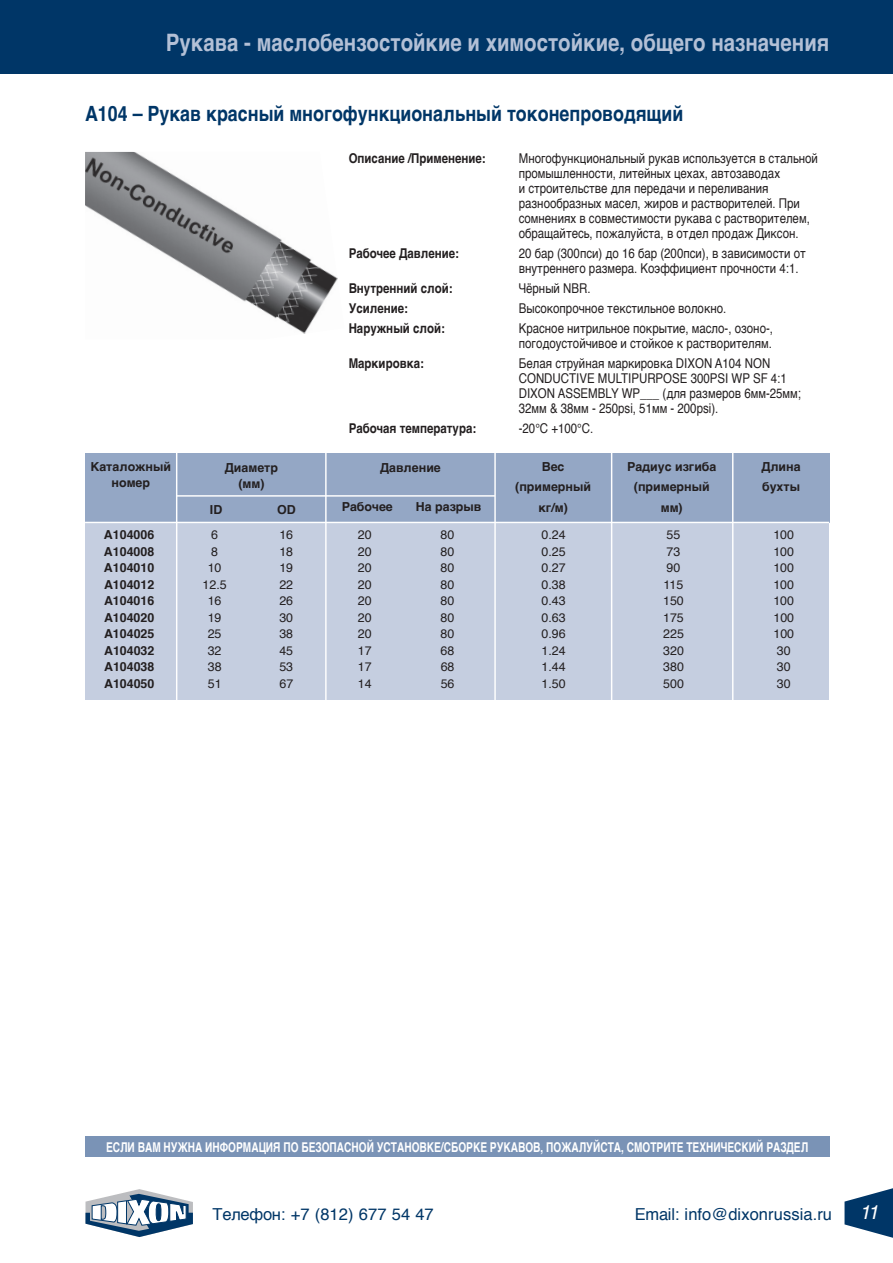
<style>
.page{position:relative;width:893px;height:1263px;background:#fff}
.page>*{position:absolute;margin:0;border:0;box-sizing:border-box;transform-origin:0 0}
.t1{font:700 24px "Helvetica";color:#b3c0d6;scale:.85 1}
.t2{font:700 21px "Helvetica";color:#003667;scale:.85 1}
.t3{font:italic 19.5px "Helvetica";color:#fff}
.t4{font:16.5px "Helvetica";letter-spacing:.005em;color:#003667}
.t5{font:13.5px/15px "Helvetica";color:#231f20;scale:.85 1}
.t6{font:700 13.5px "Helvetica";color:#231f20;scale:.85 1}
.t7{font:700 13.5px "Helvetica";color:#fff;scale:.75 1}
.t8{font:700 12.45px/20.5px "Helvetica";color:#231f20;text-align:center}
.t9{font:12.45px "Helvetica";color:#231f20}
</style>
<div class="page">
<svg style="left:844px;top:1188px;width:49px;height:50px"></svg>
<div style="left:0;top:0;width:893px;height:73px;background:#003667"></div>
<svg style="left:85px;top:1189px;width:108px;height:48px"></svg>
<div style="left:85px;top:487px;width:744px;height:212px;background:#c5cee0"></div>
<div style="left:85px;top:453px;width:744px;height:69px;background:#94a7c5"></div>
<hr style="left:85px;top:522px;width:744px;height:1px;background:#fff">
<hr style="left:176px;top:452px;width:1px;height:250px;background:#fff">
<hr style="left:325px;top:452px;width:2px;height:250px;background:#fff">
<hr style="left:494px;top:452px;width:2px;height:250px;background:#fff">
<hr style="left:611px;top:452px;width:1px;height:250px;background:#fff">
<hr style="left:732px;top:452px;width:1px;height:250px;background:#fff">
<hr style="left:176px;top:495px;width:319px;height:2px;background:#fff">
<img style="left:85px;top:152px;width:253px;height:182px">
<div style="left:85px;top:1136px;width:744px;height:20px;background:#7a93b6"></div>
<h1 class="t1" style="left:166px;top:23px;width:782px">Рукава - маслобензостойкие и химостойкие, общего назначения</h1>
<h2 class="t2" style="left:85px;top:97px;width:705px">A104 – Рукав красный многофункциональный токонепроводящий</h2>
<p class="t6" style="left:349px;top:147px;width:163px">Описание /Применение:</p>
<p class="t5" style="left:519px;top:151px;width:353px">Многофункциональный рукав используется в стальной промышленности, литейных цехах, автозаводах<br>и строительстве для передачи и переливания разнообразных масел, жиров и растворителей. При сомнениях в совместимости рукава с растворителем, обращайтесь, пожалуйста, в отдел продаж Диксон.</p>
<p class="t6" style="left:349px;top:242px;width:131px">Рабочее Давление:</p>
<p class="t5" style="left:519px;top:246px;width:339px">20 бар (300пси) до 16 бар (200пси), в зависимости от внутреннего размера. Коэффициент прочности 4:1.</p>
<p class="t6" style="left:349px;top:277px;width:124px">Внутренний слой:</p>
<p class="t5" style="left:519px;top:281px;width:86px">Чёрный NBR.</p>
<p class="t6" style="left:349px;top:297px;width:71px">Усиление:</p>
<p class="t5" style="left:519px;top:301px;width:246px">Высокопрочное текстильное волокно.</p>
<p class="t6" style="left:349px;top:317px;width:115px">Наружный слой:</p>
<p class="t5" style="left:519px;top:321px;width:301px">Красное нитрильное покрытие, масло-, озоно-, погодоустойчивое и стойкое к растворителям.</p>
<p class="t6" style="left:349px;top:353px;width:90px">Маркировка:</p>
<p class="t5" style="left:519px;top:356px;width:334px">Белая струйная маркировка DIXON A104 NON CONDUCTIVE MULTIPURPOSE 300PSI WP SF 4:1<br>DIXON ASSEMBLY WP___ (для размеров 6мм-25мм; 32мм &amp; 38мм - 250psi, 51мм - 200psi).</p>
<p class="t6" style="left:349px;top:418px;width:152px">Рабочая температура:</p>
<p class="t5" style="left:519px;top:421px;width:89px">-20°C +100°C.</p>
<p class="t8" style="left:515px;top:456px;width:77px">Вес (примерный кг/м)</p>
<p class="t8" style="left:627px;top:456px;width:91px">Радиус изгиба (примерный мм)</p>
<p class="t8" style="left:761px;top:456px;width:41px;text-align:left">Длина бухты</p>
<p class="t8" style="left:90px;top:458px;width:82px;line-height:16.5px">Каталожный номер</p>
<p class="t8" style="left:225px;top:459px;width:55px;line-height:16.5px">Диаметр (мм)</p>
<p class="t8" style="left:380px;top:457px;width:62px">Давление</p>
<p class="t8" style="left:342px;top:497px;width:53px">Рабочее</p>
<p class="t8" style="left:416px;top:497px;width:67px">На разрыв</p>
<p class="t8" style="left:210px;top:500px;width:14px">ID</p>
<p class="t8" style="left:277px;top:500px;width:20px">OD</p>
<p class="t8" style="left:104px;top:524px;width:52px">A104006</p>
<p class="t9" style="left:211px;top:525px;width:8px">6</p>
<p class="t9" style="left:279px;top:525px;width:15px">16</p>
<p class="t9" style="left:358px;top:525px;width:15px">20</p>
<p class="t9" style="left:441px;top:525px;width:15px">80</p>
<p class="t9" style="left:541px;top:525px;width:26px">0.24</p>
<p class="t9" style="left:667px;top:525px;width:15px">55</p>
<p class="t9" style="left:773px;top:525px;width:22px">100</p>
<p class="t8" style="left:104px;top:541px;width:52px">A104008</p>
<p class="t9" style="left:211px;top:541px;width:8px">8</p>
<p class="t9" style="left:279px;top:541px;width:15px">18</p>
<p class="t9" style="left:358px;top:541px;width:15px">20</p>
<p class="t9" style="left:441px;top:541px;width:15px">80</p>
<p class="t9" style="left:541px;top:541px;width:26px">0.25</p>
<p class="t9" style="left:667px;top:541px;width:15px">73</p>
<p class="t9" style="left:773px;top:541px;width:22px">100</p>
<p class="t8" style="left:104px;top:558px;width:52px">A104010</p>
<p class="t9" style="left:208px;top:558px;width:15px">10</p>
<p class="t9" style="left:279px;top:558px;width:15px">19</p>
<p class="t9" style="left:358px;top:558px;width:15px">20</p>
<p class="t9" style="left:441px;top:558px;width:15px">80</p>
<p class="t9" style="left:542px;top:558px;width:26px">0.27</p>
<p class="t9" style="left:667px;top:558px;width:15px">90</p>
<p class="t9" style="left:773px;top:558px;width:22px">100</p>
<p class="t8" style="left:104px;top:574px;width:52px">A104012</p>
<p class="t9" style="left:203px;top:575px;width:26px">12.5</p>
<p class="t9" style="left:279px;top:575px;width:15px">22</p>
<p class="t9" style="left:358px;top:575px;width:15px">20</p>
<p class="t9" style="left:441px;top:575px;width:15px">80</p>
<p class="t9" style="left:542px;top:575px;width:26px">0.38</p>
<p class="t9" style="left:664px;top:575px;width:21px">115</p>
<p class="t9" style="left:773px;top:575px;width:22px">100</p>
<p class="t8" style="left:104px;top:591px;width:52px">A104016</p>
<p class="t9" style="left:208px;top:591px;width:15px">16</p>
<p class="t9" style="left:279px;top:591px;width:15px">26</p>
<p class="t9" style="left:358px;top:591px;width:15px">20</p>
<p class="t9" style="left:441px;top:591px;width:15px">80</p>
<p class="t9" style="left:542px;top:591px;width:26px">0.43</p>
<p class="t9" style="left:663px;top:591px;width:22px">150</p>
<p class="t9" style="left:773px;top:591px;width:22px">100</p>
<p class="t8" style="left:104px;top:607px;width:52px">A104020</p>
<p class="t9" style="left:208px;top:608px;width:15px">19</p>
<p class="t9" style="left:279px;top:608px;width:15px">30</p>
<p class="t9" style="left:358px;top:608px;width:15px">20</p>
<p class="t9" style="left:441px;top:608px;width:15px">80</p>
<p class="t9" style="left:542px;top:608px;width:26px">0.63</p>
<p class="t9" style="left:663px;top:608px;width:22px">175</p>
<p class="t9" style="left:773px;top:608px;width:22px">100</p>
<p class="t8" style="left:104px;top:624px;width:52px">A104025</p>
<p class="t9" style="left:208px;top:624px;width:15px">25</p>
<p class="t9" style="left:279px;top:624px;width:15px">38</p>
<p class="t9" style="left:358px;top:624px;width:15px">20</p>
<p class="t9" style="left:441px;top:624px;width:15px">80</p>
<p class="t9" style="left:542px;top:624px;width:26px">0.96</p>
<p class="t9" style="left:663px;top:624px;width:22px">225</p>
<p class="t9" style="left:773px;top:624px;width:22px">100</p>
<p class="t8" style="left:104px;top:640px;width:52px">A104032</p>
<p class="t9" style="left:208px;top:641px;width:15px">32</p>
<p class="t9" style="left:279px;top:641px;width:15px">45</p>
<p class="t9" style="left:358px;top:641px;width:15px">17</p>
<p class="t9" style="left:441px;top:641px;width:15px">68</p>
<p class="t9" style="left:542px;top:641px;width:26px">1.24</p>
<p class="t9" style="left:663px;top:641px;width:22px">320</p>
<p class="t9" style="left:777px;top:641px;width:15px">30</p>
<p class="t8" style="left:104px;top:657px;width:52px">A104038</p>
<p class="t9" style="left:208px;top:657px;width:15px">38</p>
<p class="t9" style="left:279px;top:657px;width:15px">53</p>
<p class="t9" style="left:358px;top:657px;width:15px">17</p>
<p class="t9" style="left:441px;top:657px;width:15px">68</p>
<p class="t9" style="left:542px;top:657px;width:26px">1.44</p>
<p class="t9" style="left:663px;top:657px;width:22px">380</p>
<p class="t9" style="left:777px;top:657px;width:15px">30</p>
<p class="t8" style="left:104px;top:673px;width:52px">A104050</p>
<p class="t9" style="left:208px;top:674px;width:15px">51</p>
<p class="t9" style="left:279px;top:674px;width:15px">67</p>
<p class="t9" style="left:358px;top:674px;width:15px">14</p>
<p class="t9" style="left:441px;top:674px;width:15px">56</p>
<p class="t9" style="left:542px;top:674px;width:26px">1.50</p>
<p class="t9" style="left:663px;top:674px;width:22px">500</p>
<p class="t9" style="left:777px;top:674px;width:15px">30</p>
<p class="t7" style="left:106px;top:1136px;width:938px">Если вам нужна информация по безопасной установ ке/сбор ке рукавов, пожалуйста, смотрите технический раздел</p>
<p class="t4" style="left:213px;top:1201px;width:223px">Телефон: +7 (812) 677 54 47</p>
<p class="t4" style="left:635px;top:1201px;width:199px">Email: info@dixonrussia.ru</p>
<h3 class="t3" style="left:859px;top:1196px;width:21px">11</h3>
</div>
